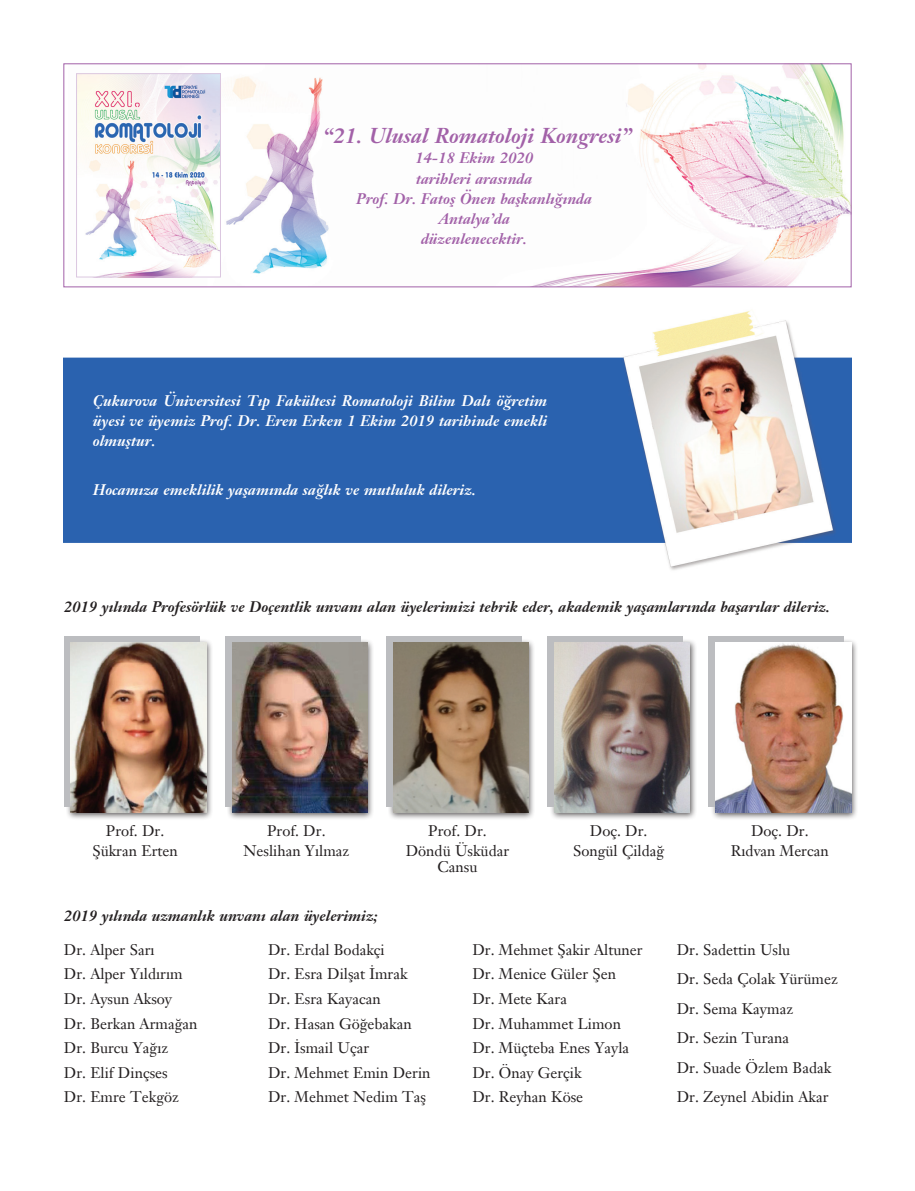
<style>
.page{position:relative;width:915px;height:1191px;background:#fff}
.page>*{position:absolute;margin:0;border:0;box-sizing:border-box;transform-origin:0 0}
.t1{font:italic 700 21px "Janson Text W04 76";color:#a261a8}
.t2{font:15px/24.6px "Janson Text W04 55 Roman";color:#231f20;text-align:center}
.t3{font:italic 700 15px/20.2px "Janson Text W04 76";color:#fff;text-align:justify}
.t4{font:italic 700 15px "Janson Text W04 76";color:#231f20}
.t5{font:italic 700 15px/20.2px "Janson Text W04 76";color:#a261a8;text-align:center}
</style>
<div class="page">
<img style="left:63px;top:311px;width:787px;height:259px">
<img style="left:76px;top:65px;width:773px;height:220px">
<div style="left:63px;top:63px;width:788px;height:224px;border:1px solid #a261a8"></div>
<div style="left:227px;top:638px;width:147px;height:182px;background:#231f20;opacity:.75"></div>
<div style="left:225px;top:636px;width:135px;height:171px;background:#bcbdc0"></div>
<img style="left:232px;top:643px;width:135px;height:170px">
<div style="left:66px;top:638px;width:147px;height:182px;background:#231f20;opacity:.75"></div>
<svg style="left:64px;top:636px;width:135px;height:171px;background:#c1c2c4"></svg>
<img style="left:71px;top:643px;width:135px;height:170px">
<div style="left:388px;top:638px;width:147px;height:182px;background:#231f20;opacity:.75"></div>
<div style="left:386px;top:636px;width:135px;height:171px;background:#bcbdc0"></div>
<img style="left:393px;top:643px;width:135px;height:170px">
<div style="left:549px;top:638px;width:147px;height:182px;background:#231f20;opacity:.75"></div>
<div style="left:547px;top:636px;width:135px;height:171px;background:#bcbdc0"></div>
<img style="left:554px;top:643px;width:135px;height:170px">
<div style="left:710px;top:638px;width:147px;height:182px;background:#231f20;opacity:.75"></div>
<div style="left:708px;top:636px;width:135px;height:171px;background:#bcbdc0"></div>
<img style="left:715px;top:643px;width:135px;height:170px">
<img style="left:78px;top:75px;width:141px;height:200px">
<div style="left:76px;top:73px;width:145px;height:204px;border:1px solid #dbc7e0"></div>
<h1 class="t1" style="left:322px;top:122px;width:311px">“21. Ulusal Romatoloji Kongresi”</h1>
<p class="t5" style="left:356px;top:148px;width:237px">14-18 Ekim 2020<br>tarihleri arasında<br>Prof. Dr. Fatoş Önen başkanlığında<br>Antalya’da<br>düzenlenecektir.</p>
<p class="t3" style="left:93px;top:391px;width:456px">Çukurova Üniversitesi Tıp Fakültesi Romatoloji Bilim Dalı öğretim üyesi ve üyemiz Prof. Dr. Eren Erken 1 Ekim 2019 tarihinde emekli olmuştur.</p>
<p class="t3" style="left:93px;top:480px;width:384px">Hocamıza emeklilik yaşamında sağlık ve mutluluk dileriz.</p>
<p class="t4" style="left:64px;top:596px;width:767px">2019 yılında Profesörlük ve Doçentlik unvanı alan üyelerimizi tebrik eder, akademik yaşamlarında başarılar dileriz.</p>
<p class="t2" style="left:92px;top:820px;width:87px;line-height:20.2px">Prof. Dr.<br>Şükran Erten</p>
<p class="t2" style="left:243px;top:820px;width:107px;line-height:20.2px">Prof. Dr.<br>Neslihan Yılmaz</p>
<p class="t2" style="left:405px;top:820px;width:105px;line-height:20.2px">Prof. Dr.<br>Döndü Üsküdar</p>
<p class="t2" style="left:437px;top:854px;width:41px">Cansu</p>
<p class="t2" style="left:573px;top:820px;width:93px;line-height:20.2px">Doç. Dr.<br>Songül Çildağ</p>
<p class="t2" style="left:730px;top:820px;width:99px;line-height:20.2px">Doç. Dr.<br>Rıdvan Mercan</p>
<p class="t4" style="left:64px;top:906px;width:315px">2019 yılında uzmanlık unvanı alan üyelerimiz;</p>
<p class="t2" style="left:64px;top:937px;width:135px;text-align:left">Dr. Alper Sarı<br>Dr. Alper Yıldırım<br>Dr. Aysun Aksoy<br>Dr. Berkan Armağan<br>Dr. Burcu Yağız<br>Dr. Elif Dinçses<br>Dr. Emre Tekgöz</p>
<p class="t2" style="left:268px;top:937px;width:164px;text-align:left">Dr. Erdal Bodakçi<br>Dr. Esra Dilşat İmrak<br>Dr. Esra Kayacan<br>Dr. Hasan Göğebakan<br>Dr. İsmail Uçar<br>Dr. Mehmet Emin Derin<br>Dr. Mehmet Nedim Taş</p>
<p class="t2" style="left:472px;top:937px;width:172px;text-align:left">Dr. Mehmet Şakir Altuner<br>Dr. Menice Güler Şen<br>Dr. Mete Kara<br>Dr. Muhammet Limon<br>Dr. Müçteba Enes Yayla<br>Dr. Önay Gerçik<br>Dr. Reyhan Köse</p>
<p class="t2" style="left:676px;top:934px;width:162px;line-height:29.5px;text-align:left">Dr. Sadettin Uslu<br>Dr. Seda Çolak Yürümez<br>Dr. Sema Kaymaz<br>Dr. Sezin Turana<br>Dr. Suade Özlem Badak<br>Dr. Zeynel Abidin Akar</p>
</div>
